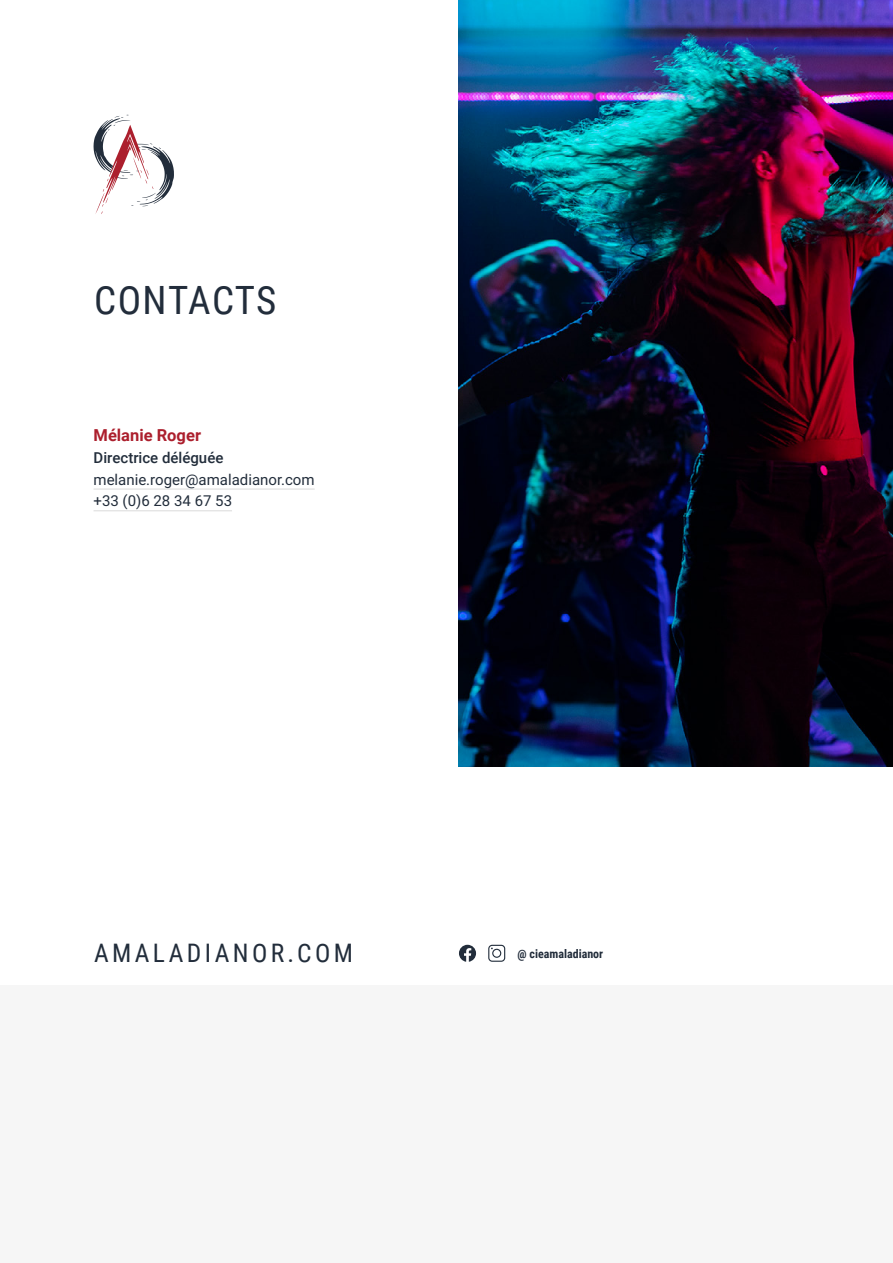
<style>
.page{position:relative;width:893px;height:1263px;background:#fff}
.page>*{position:absolute;margin:0;border:0;box-sizing:border-box;transform-origin:0 0}
.t1{font:39px "Roboto Condensed";letter-spacing:.035em;color:#222d3b}
.t2{font:25.5px "Roboto Condensed";letter-spacing:.135em;color:#222d3b}
.t3{font:700 16.5px "Roboto";color:#ac1f2d}
.t4{font:15px/21.8px "Roboto";color:#222d3b}
.t5{font:500 15px "Roboto";color:#222d3b}
.t6{font:700 12px "Roboto Condensed";color:#222d3b}
</style>
<div class="page">
<div style="left:0;top:985px;width:893px;height:278px;background:#f6f6f6"></div>
<svg style="left:94px;top:115px;width:80px;height:99px"></svg>
<svg style="left:459px;top:945px;width:17px;height:17px"></svg>
<svg style="left:488px;top:945px;width:17px;height:17px"></svg>
<img style="left:459px;top:0;width:434px;height:767px">
<hr style="left:94px;top:489px;width:221px;height:1px;background:#dadada">
<hr style="left:94px;top:510px;width:138px;height:1px;background:#dadada">
<h1 class="t1" style="left:94px;top:273px;width:184px">CONTACTS</h1>
<p class="t3" style="left:94px;top:424px;width:109px">Mélanie Roger</p>
<p class="t5" style="left:94px;top:447px;width:131px">Directrice déléguée</p>
<p class="t4" style="left:94px;top:468px;width:223px">melanie.roger@amaladianor.com +33 (0)6 28 34 67 53</p>
<h2 class="t2" style="left:94px;top:935px;width:261px">AMALADIANOR.COM</h2>
<p class="t6" style="left:518px;top:945px;width:87px">@ cieamaladianor</p>
</div>
